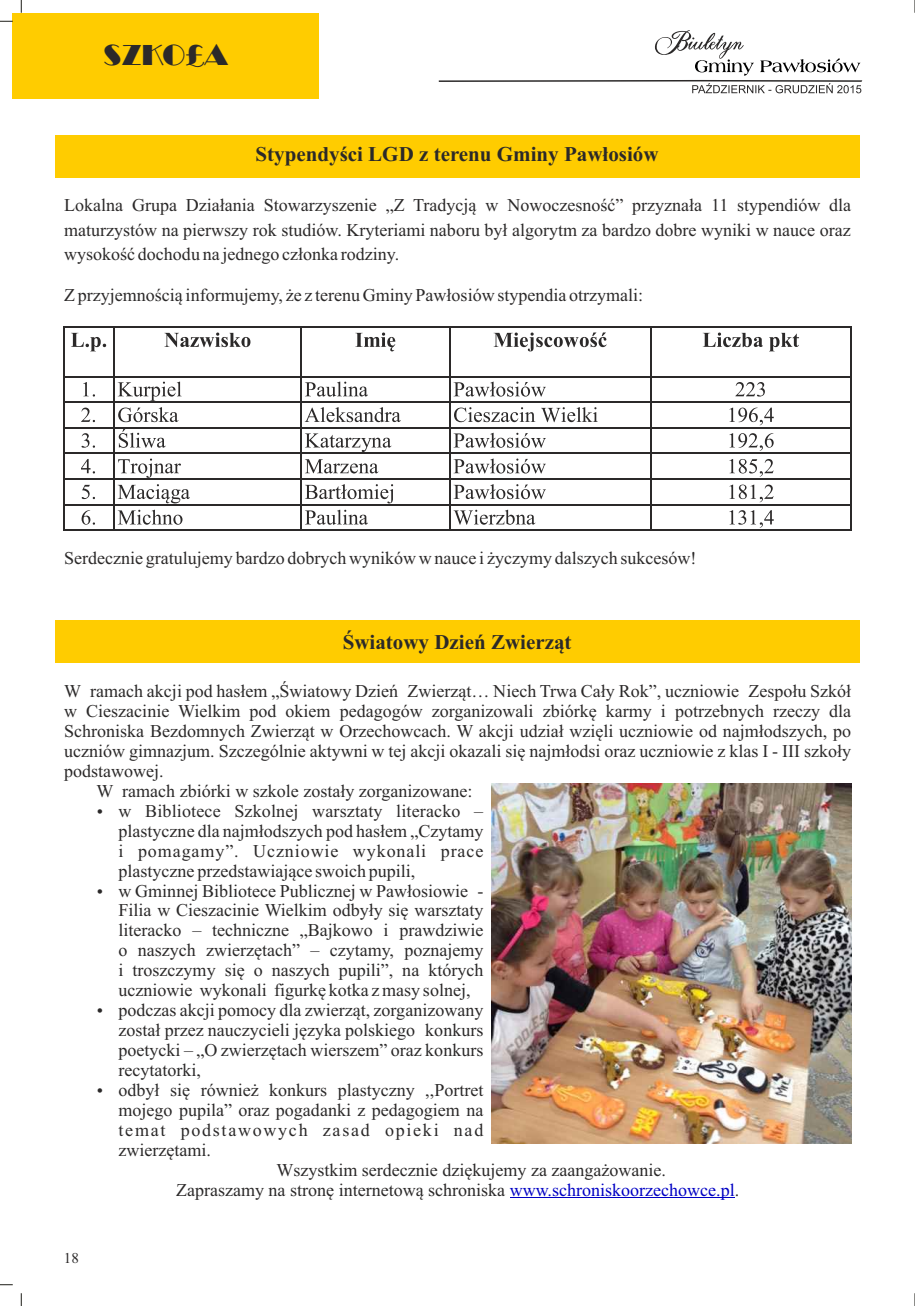
<style>
.page{position:relative;width:915px;height:1306px;background:#fff}
.page>*{position:absolute;margin:0;border:0;box-sizing:border-box;transform-origin:0 0}
.t1{font:30px "Broadway";color:#2b2929}
.t2{font:700 21px "Times New Roman";color:#2b2929}
.t3{font:18px/24.6px "Times New Roman";color:#2b2929;text-align:justify}
.t4{font:18px "Times New Roman";letter-spacing:.05em;color:#2b2929}
.t5{font:18px "Times New Roman";letter-spacing:.095em;color:#2b2929}
.t6{font:15px "Times New Roman";color:#2b2929}
.s1{color:#0000c4}
</style>
<div class="page">
<div style="left:55px;top:620px;width:804px;height:43px;background:#fc0"></div>
<div style="left:13px;top:13px;width:306px;height:85px;background:#fc0"></div>
<svg style="left:21px;top:1293px;width:1px;height:12px"></svg>
<svg style="left:914px;top:1293px;width:1px;height:12px"></svg>
<svg style="left:0;top:1284px;width:13px;height:1px"></svg>
<svg style="left:21px;top:0;width:1px;height:13px"></svg>
<svg style="left:914px;top:0;width:1px;height:13px"></svg>
<svg style="left:0;top:21px;width:13px;height:1px"></svg>
<svg style="left:438px;top:30px;width:425px;height:63px"></svg>
<div style="left:55px;top:135px;width:804px;height:43px;background:#fc0"></div>
<svg style="left:71px;top:333px;width:35px;height:18px"></svg>
<svg style="left:164px;top:332px;width:86px;height:15px"></svg>
<svg style="left:355px;top:332px;width:40px;height:19px"></svg>
<svg style="left:493px;top:332px;width:113px;height:19px"></svg>
<svg style="left:702px;top:332px;width:96px;height:19px"></svg>
<hr style="left:64px;top:326px;width:49px;height:1px;background:#2b2929">
<hr style="left:114px;top:326px;width:186px;height:1px;background:#2b2929">
<hr style="left:301px;top:326px;width:148px;height:1px;background:#2b2929">
<hr style="left:450px;top:326px;width:200px;height:1px;background:#2b2929">
<hr style="left:651px;top:326px;width:198px;height:1px;background:#2b2929">
<hr style="left:63px;top:327px;width:1px;height:49px;background:#2b2929">
<hr style="left:113px;top:327px;width:1px;height:49px;background:#2b2929">
<hr style="left:300px;top:327px;width:1px;height:49px;background:#2b2929">
<hr style="left:449px;top:327px;width:1px;height:49px;background:#2b2929">
<hr style="left:650px;top:327px;width:1px;height:49px;background:#2b2929">
<hr style="left:849px;top:327px;width:1px;height:49px;background:#2b2929">
<svg style="left:83px;top:382px;width:12px;height:14px"></svg>
<svg style="left:735px;top:382px;width:29px;height:14px"></svg>
<hr style="left:64px;top:376px;width:49px;height:1px;background:#2b2929">
<hr style="left:114px;top:376px;width:186px;height:1px;background:#2b2929">
<hr style="left:301px;top:376px;width:148px;height:1px;background:#2b2929">
<hr style="left:450px;top:376px;width:200px;height:1px;background:#2b2929">
<hr style="left:651px;top:376px;width:198px;height:1px;background:#2b2929">
<svg style="left:81px;top:407px;width:14px;height:15px"></svg>
<svg style="left:729px;top:407px;width:44px;height:18px"></svg>
<hr style="left:64px;top:401px;width:49px;height:2px;background:#2b2929">
<hr style="left:114px;top:401px;width:186px;height:2px;background:#2b2929">
<hr style="left:301px;top:401px;width:148px;height:2px;background:#2b2929">
<hr style="left:450px;top:401px;width:200px;height:2px;background:#2b2929">
<hr style="left:651px;top:401px;width:198px;height:2px;background:#2b2929">
<svg style="left:81px;top:433px;width:14px;height:15px"></svg>
<svg style="left:729px;top:433px;width:44px;height:18px"></svg>
<hr style="left:64px;top:427px;width:49px;height:1px;background:#2b2929">
<hr style="left:114px;top:427px;width:186px;height:1px;background:#2b2929">
<hr style="left:301px;top:427px;width:148px;height:1px;background:#2b2929">
<hr style="left:450px;top:427px;width:200px;height:1px;background:#2b2929">
<hr style="left:651px;top:427px;width:198px;height:1px;background:#2b2929">
<svg style="left:81px;top:459px;width:14px;height:14px"></svg>
<svg style="left:729px;top:459px;width:44px;height:18px"></svg>
<hr style="left:64px;top:453px;width:49px;height:1px;background:#2b2929">
<hr style="left:114px;top:453px;width:186px;height:1px;background:#2b2929">
<hr style="left:301px;top:453px;width:148px;height:1px;background:#2b2929">
<hr style="left:450px;top:453px;width:200px;height:1px;background:#2b2929">
<hr style="left:651px;top:453px;width:198px;height:1px;background:#2b2929">
<svg style="left:82px;top:485px;width:13px;height:14px"></svg>
<svg style="left:729px;top:484px;width:44px;height:18px"></svg>
<hr style="left:64px;top:478px;width:49px;height:2px;background:#2b2929">
<hr style="left:114px;top:478px;width:186px;height:2px;background:#2b2929">
<hr style="left:301px;top:478px;width:148px;height:2px;background:#2b2929">
<hr style="left:450px;top:478px;width:200px;height:2px;background:#2b2929">
<hr style="left:651px;top:478px;width:198px;height:2px;background:#2b2929">
<svg style="left:82px;top:510px;width:13px;height:14px"></svg>
<svg style="left:729px;top:510px;width:44px;height:18px"></svg>
<hr style="left:64px;top:504px;width:49px;height:1px;background:#2b2929">
<hr style="left:114px;top:504px;width:186px;height:1px;background:#2b2929">
<hr style="left:301px;top:504px;width:148px;height:1px;background:#2b2929">
<hr style="left:450px;top:504px;width:200px;height:1px;background:#2b2929">
<hr style="left:651px;top:504px;width:198px;height:1px;background:#2b2929">
<svg style="left:63px;top:376px;width:1px;height:155px"></svg>
<hr style="left:64px;top:529px;width:49px;height:2px;background:#2b2929">
<svg style="left:113px;top:376px;width:77px;height:155px"></svg>
<hr style="left:114px;top:529px;width:186px;height:2px;background:#2b2929">
<svg style="left:300px;top:376px;width:100px;height:155px"></svg>
<hr style="left:301px;top:529px;width:148px;height:2px;background:#2b2929">
<svg style="left:449px;top:376px;width:148px;height:155px"></svg>
<hr style="left:450px;top:529px;width:200px;height:2px;background:#2b2929">
<svg style="left:650px;top:376px;width:1px;height:155px"></svg>
<hr style="left:651px;top:529px;width:198px;height:2px;background:#2b2929">
<svg style="left:849px;top:376px;width:1px;height:155px"></svg>
<hr style="left:509px;top:1197px;width:225px;height:1px;background:#0000c4">
<img style="left:491px;top:784px;width:359px;height:359px">
<h1 class="t1" style="left:103px;top:37px;width:126px">SZKO£A</h1>
<p class="t2" style="left:255px;top:147px;width:404px">Stypendyści LGD z terenu Gminy Pawłosiów</p>
<p class="t3" style="left:64px;top:194px;width:788px">Lokalna Grupa Działania Stowarzyszenie „Z Tradycją w Nowoczesność” przyznała 11 stypendiów dla maturzystów na pierwszy rok studiów. Kryteriami naboru był algorytm za bardzo dobre wyniki w nauce oraz wysokość dochodu na jednego członka rodziny.</p>
<p class="t3" style="left:64px;top:284px;width:580px">Z przyjemnością informujemy, że z terenu Gminy Pawłosiów stypendia otrzymali:</p>
<p class="t3" style="left:64px;top:547px;width:633px">Serdecznie gratulujemy bardzo dobrych wyników w nauce i życzymy dalszych sukcesów!</p>
<p class="t2" style="left:342px;top:634px;width:230px">Światowy Dzień Zwierząt</p>
<p class="t3" style="left:64px;top:680px;width:788px">W ramach akcji pod hasłem „Światowy Dzień Zwierząt… Niech Trwa Cały Rok”, uczniowie Zespołu Szkół</p>
<p class="t3" style="left:64px;top:700px;width:788px">w Cieszacinie Wielkim pod okiem pedagogów zorganizowali zbiórkę karmy i potrzebnych rzeczy dla</p>
<p class="t3" style="left:64px;top:720px;width:788px">Schroniska Bezdomnych Zwierząt w Orzechowcach. W akcji udział wzięli uczniowie od najmłodszych, po</p>
<p class="t3" style="left:64px;top:740px;width:788px">uczniów gimnazjum. Szczególnie aktywni w tej akcji okazali się najmłodsi oraz uczniowie z klas I - III szkoły</p>
<p class="t3" style="left:64px;top:760px;width:101px">podstawowej.</p>
<p class="t3" style="left:97px;top:780px;width:377px">W ramach zbiórki w szkole zostały zorganizowane:</p>
<p class="t3" style="left:119px;top:800px;width:366px">w Bibliotece Szkolnej warsztaty literacko –</p>
<p class="t3" style="left:119px;top:820px;width:366px">plastyczne dla najmłodszych pod hasłem „Czytamy</p>
<p class="t4" style="left:119px;top:844px;width:366px">i pomagamy”. Uczniowie wykonali prace</p>
<p class="t3" style="left:119px;top:860px;width:298px">plastyczne przedstawiające swoich pupili,</p>
<p class="t3" style="left:119px;top:880px;width:366px">w Gminnej Bibliotece Publicznej w Pawłosiowie -</p>
<p class="t3" style="left:119px;top:899px;width:366px">Filia w Cieszacinie Wielkim odbyły się warsztaty</p>
<p class="t3" style="left:119px;top:919px;width:366px">literacko – techniczne „Bajkowo i prawdziwie</p>
<p class="t3" style="left:119px;top:939px;width:366px">o naszych zwierzętach” – czytamy, poznajemy</p>
<p class="t3" style="left:119px;top:959px;width:366px">i troszczymy się o naszych pupili”, na których</p>
<p class="t3" style="left:119px;top:979px;width:353px">uczniowie wykonali figurkę kotka z masy solnej,</p>
<p class="t3" style="left:119px;top:999px;width:366px">podczas akcji pomocy dla zwierząt, zorganizowany</p>
<p class="t3" style="left:118px;top:1019px;width:366px">został przez nauczycieli języka polskiego konkurs</p>
<p class="t3" style="left:118px;top:1039px;width:366px">poetycki – „O zwierzętach wierszem” oraz konkurs</p>
<p class="t3" style="left:118px;top:1059px;width:84px">recytatorki,</p>
<p class="t3" style="left:118px;top:1079px;width:366px">odbył się również konkurs plastyczny ,,Portret</p>
<p class="t3" style="left:118px;top:1099px;width:366px">mojego pupila” oraz pogadanki z pedagogiem na</p>
<p class="t5" style="left:118px;top:1123px;width:366px">temat podstawowych zasad opieki nad</p>
<p class="t3" style="left:118px;top:1139px;width:94px">zwierzętami.</p>
<p class="t3" style="left:276px;top:1159px;width:391px">Wszystkim serdecznie dziękujemy za zaangażowanie.</p>
<p class="t3" style="left:176px;top:1179px;width:564px">Zapraszamy na stronę internetową schroniska <span class="s1">www.schroniskoorzechowce.pl</span>.</p>
<p class="t6" style="left:64px;top:1252px;width:16px">18</p>
</div>
